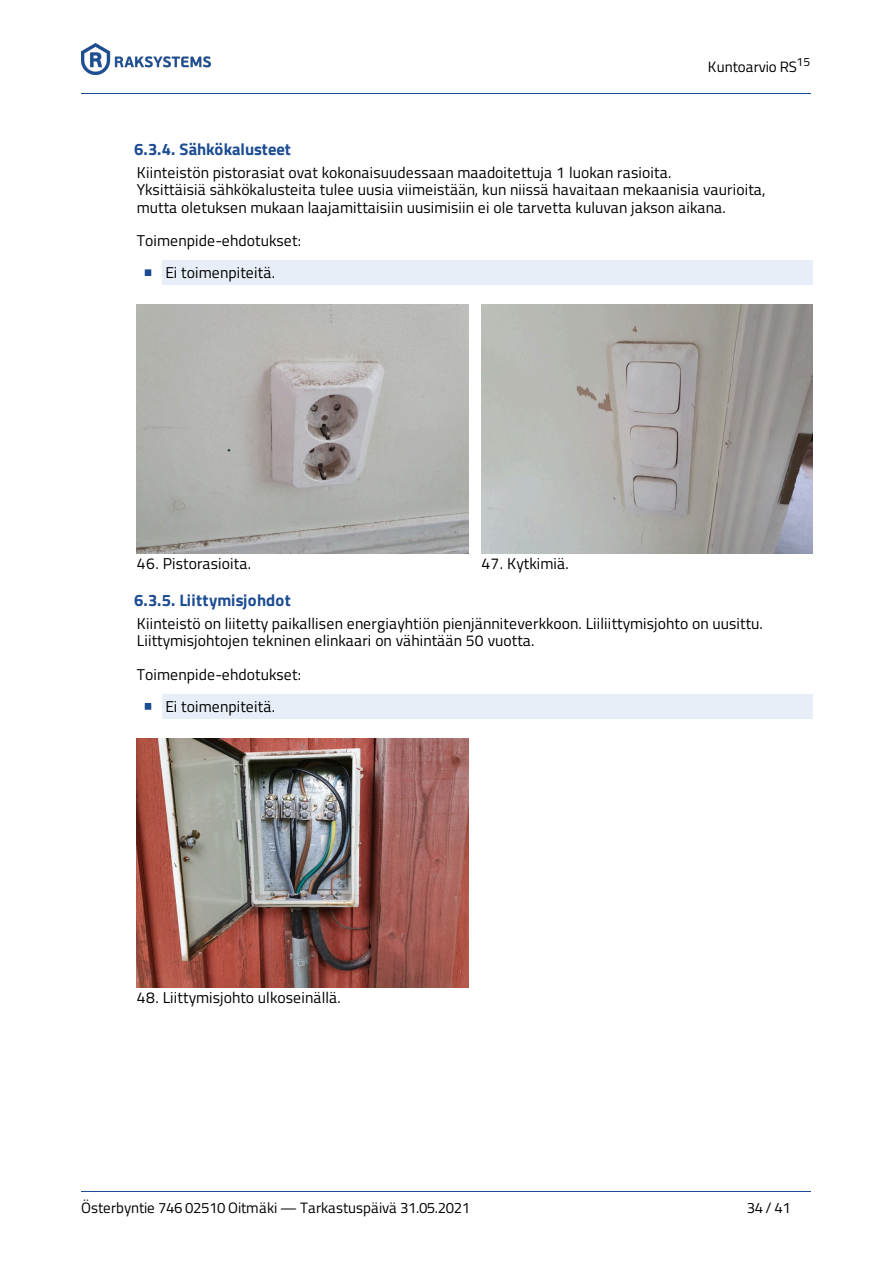
<style>
.page{position:relative;width:893px;height:1263px;background:#fff}
.page>*{position:absolute;margin:0;border:0;box-sizing:border-box;transform-origin:0 0}
.t1{font:700 16.65px "Titillium";letter-spacing:.005em;color:#1c4c92}
.t2{font:15.75px/17.5px "Titillium";letter-spacing:.005em;color:#000}
.t3{font:15px "Titillium";letter-spacing:-.015em;color:#000}
</style>
<div class="page">
<div style="left:163px;top:260px;width:649px;height:25px;background:#e8eef7"></div>
<div style="left:163px;top:694px;width:649px;height:24px;background:#e8eef7"></div>
<div style="left:145px;top:269px;width:6px;height:7px;border:1px solid #1c4c92"></div>
<img style="left:137px;top:305px;width:331px;height:248px">
<img style="left:481px;top:305px;width:331px;height:248px">
<div style="left:145px;top:703px;width:6px;height:7px;border:1px solid #1c4c92"></div>
<img style="left:137px;top:739px;width:331px;height:248px">
<hr style="left:81px;top:93px;width:729px;height:1px;background:#1c4c92">
<img style="left:81px;top:43px;width:130px;height:31px">
<hr style="left:81px;top:1191px;width:729px;height:1px;background:#1c4c92">
<p class="t3" style="left:707px;top:58px;width:104px">Kuntoarvio RS<sup>15</sup></p>
<p class="t1" style="left:134px;top:139px;width:158px">6.3.4. Sähkökalusteet</p>
<p class="t2" style="left:137px;top:163px;width:630px">Kiinteistön pistorasiat ovat kokonaisuudessaan maadoitettuja 1 luokan rasioita.<br>Yksittäisiä sähkökalusteita tulee uusia viimeistään, kun niissä havaitaan mekaanisia vaurioita, mutta oletuksen mukaan laajamittaisiin uusimisiin ei ole tarvetta kuluvan jakson aikana.</p>
<p class="t2" style="left:137px;top:224px;width:166px;line-height:32.2px;text-align:center">Toimenpide-ehdotukset:<br>Ei toimenpiteitä.</p>
<p class="t2" style="left:137px;top:555px;width:116px">46. Pistorasioita.</p>
<p class="t2" style="left:481px;top:555px;width:89px">47. Kytkimiä.</p>
<p class="t1" style="left:134px;top:590px;width:158px">6.3.5. Liittymisjohdot</p>
<p class="t2" style="left:137px;top:615px;width:627px">Kiinteistö on liitetty paikallisen energiayhtiön pienjänniteverkkoon. Liiliittymisjohto on uusittu.<br>Liittymisjohtojen tekninen elinkaari on vähintään 50 vuotta.</p>
<p class="t2" style="left:137px;top:658px;width:166px;line-height:32.2px;text-align:center">Toimenpide-ehdotukset:<br>Ei toimenpiteitä.</p>
<p class="t2" style="left:137px;top:989px;width:205px">48. Liittymisjohto ulkoseinällä.</p>
<p class="t3" style="left:81px;top:1199px;width:390px">Österbyntie 746 02510 Oitmäki — Tarkastuspäivä 31.05.2021</p>
<p class="t3" style="left:746px;top:1199px;width:46px">34 / 41</p>
</div>
